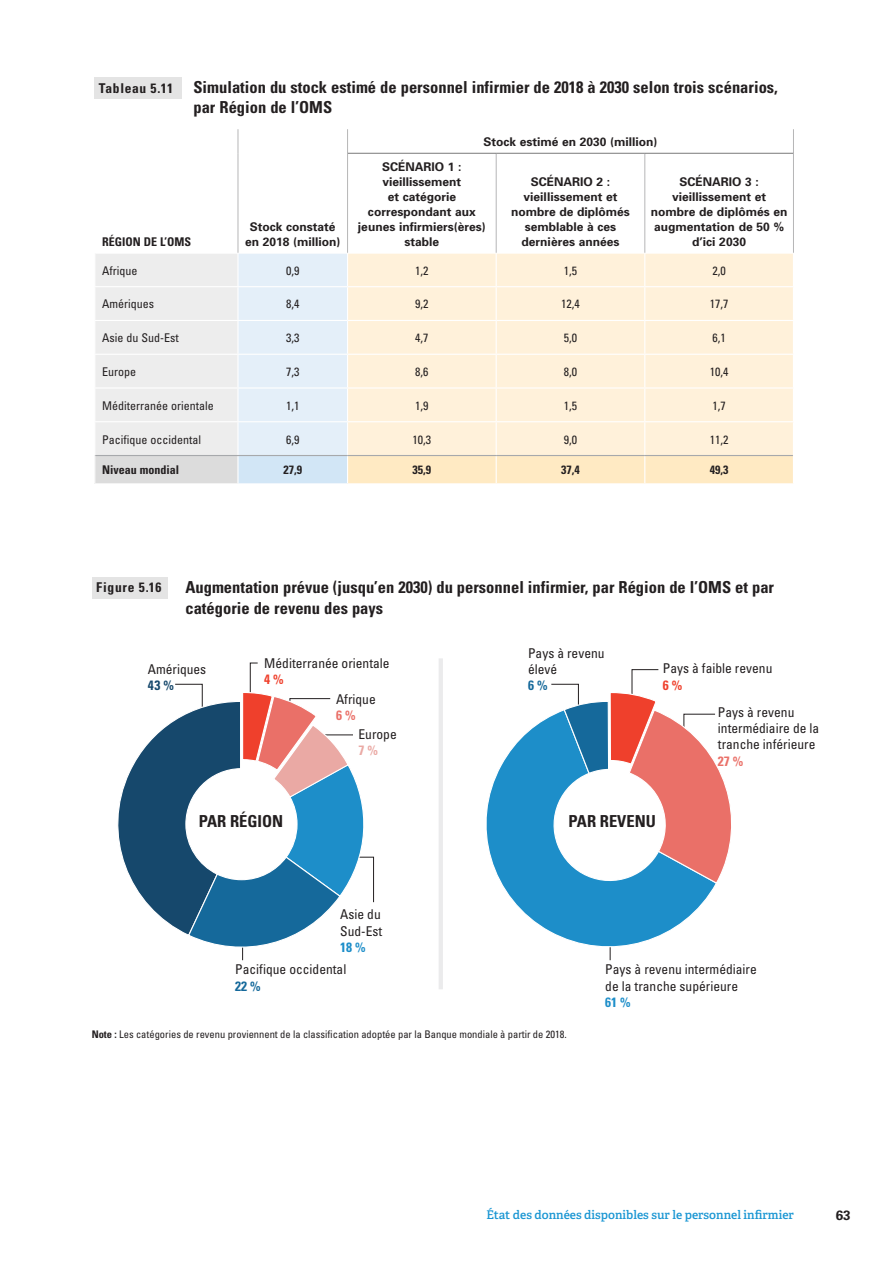
<style>
.page{position:relative;width:894px;height:1263px;background:#fff}
.page>*{position:absolute;margin:0;border:0;box-sizing:border-box;transform-origin:0 0}
.t1{font:700 condensed 16.5px/21.8px "Univers";color:#231f20}
.t2{font:condensed 13.5px/16.2px "Univers";color:#231f20}
.t3{font:700 condensed 13.5px "Univers";letter-spacing:.05em;color:#231f20}
.t4{font:700 condensed 13.5px "Univers";color:#1d8ec9}
.t5{font:700 condensed 13.5px "Univers";color:#ea7068}
.t6{font:700 condensed 13.5px "Univers";color:#15699b}
.t7{font:700 condensed 13.5px "Univers";color:#ef402c}
.t8{font:700 condensed 13.5px "Univers";color:#16486c}
.t9{font:700 condensed 13.5px "Univers";color:#eaa9a4}
.t10{font:700 13.5px "Univers";color:#231f20}
.t11{font:700 12px/15px "Univers";color:#231f20;text-align:center}
.t12{font:condensed 12px "Univers";color:#231f20}
.t13{font:12px "Adelle PE Sb";color:#1a96d3}
.t14{font:700 condensed 12px "Univers";color:#231f20}
.t15{font:condensed 10.5px "Univers";color:#231f20}
.s1{font-weight:700}
</style>
<div class="page">
<svg style="left:486px;top:717px;width:230px;height:244px"></svg>
<svg style="left:550px;top:669px;width:181px;height:215px"></svg>
<svg style="left:117px;top:662px;width:257px;height:298px"></svg>
<hr style="left:438px;top:658px;width:4px;height:331px;background:#ebebec">
<div style="left:92px;top:577px;width:75px;height:21px;background:#e4e4e4"></div>
<svg style="left:237px;top:129px;width:555px;height:124px"></svg>
<svg style="left:94px;top:254px;width:699px;height:230px;background:#f6eee1"></svg>
<hr style="left:238px;top:286px;width:109px;height:1px;background:#fff">
<hr style="left:347px;top:286px;width:149px;height:1px;background:#fff">
<hr style="left:238px;top:320px;width:109px;height:1px;background:#fff">
<hr style="left:347px;top:320px;width:149px;height:1px;background:#fff">
<hr style="left:238px;top:354px;width:109px;height:1px;background:#fff">
<hr style="left:347px;top:354px;width:149px;height:1px;background:#fff">
<hr style="left:496px;top:286px;width:148px;height:1px;background:#fff">
<hr style="left:644px;top:286px;width:149px;height:1px;background:#fff">
<hr style="left:496px;top:320px;width:148px;height:1px;background:#fff">
<hr style="left:644px;top:320px;width:149px;height:1px;background:#fff">
<hr style="left:496px;top:354px;width:148px;height:1px;background:#fff">
<hr style="left:644px;top:354px;width:149px;height:1px;background:#fff">
<hr style="left:238px;top:387px;width:109px;height:1px;background:#fff">
<hr style="left:347px;top:387px;width:149px;height:1px;background:#fff">
<hr style="left:496px;top:387px;width:148px;height:1px;background:#fff">
<hr style="left:644px;top:387px;width:149px;height:1px;background:#fff">
<hr style="left:238px;top:421px;width:109px;height:1px;background:#fff">
<hr style="left:347px;top:421px;width:149px;height:1px;background:#fff">
<hr style="left:496px;top:421px;width:148px;height:1px;background:#fff">
<hr style="left:644px;top:421px;width:149px;height:1px;background:#fff">
<hr style="left:238px;top:483px;width:109px;height:1px;background:#fff">
<hr style="left:347px;top:483px;width:149px;height:1px;background:#fff">
<hr style="left:496px;top:483px;width:148px;height:1px;background:#fff">
<hr style="left:644px;top:483px;width:149px;height:1px;background:#fff">
<hr style="left:94px;top:153px;width:144px;height:1px;background:#fff">
<hr style="left:94px;top:387px;width:144px;height:1px;background:#fff">
<hr style="left:95px;top:455px;width:143px;height:1px;background:#a7a9ac">
<hr style="left:238px;top:455px;width:109px;height:1px;background:#a7a9ac">
<hr style="left:347px;top:455px;width:149px;height:1px;background:#a7a9ac">
<hr style="left:496px;top:455px;width:148px;height:1px;background:#a7a9ac">
<hr style="left:644px;top:455px;width:148px;height:1px;background:#a7a9ac">
<hr style="left:495px;top:153px;width:1px;height:100px;background:#b6b6b7">
<hr style="left:644px;top:153px;width:1px;height:100px;background:#b6b6b7">
<svg style="left:238px;top:129px;width:1px;height:24px"></svg>
<svg style="left:347px;top:129px;width:1px;height:24px"></svg>
<hr style="left:238px;top:153px;width:1px;height:100px;background:#b6b6b7">
<hr style="left:347px;top:153px;width:1px;height:100px;background:#b6b6b7">
<hr style="left:792px;top:153px;width:1px;height:100px;background:#b6b6b7">
<hr style="left:347px;top:153px;width:149px;height:1px;background:#79797a">
<hr style="left:496px;top:153px;width:148px;height:1px;background:#79797a">
<hr style="left:644px;top:153px;width:149px;height:1px;background:#79797a">
<div style="left:94px;top:78px;width:88px;height:21px;background:#e4e4e4"></div>
<p class="t3" style="left:99px;top:79px;width:76px">Tableau 5.11</p>
<h1 class="t1" style="left:193px;top:77px;width:585px;line-height:19.8px">Simulation du stock estimé de personnel infirmier de 2018 à 2030 selon trois scénarios, par Région de l’OMS</h1>
<p class="t11" style="left:483px;top:134px;width:176px">Stock estimé en 2030 (million)</p>
<p class="t14" style="left:102px;top:234px;width:90px">RÉGION DE L’OMS</p>
<p class="t11" style="left:245px;top:218px;width:97px">Stock constaté en 2018 (million)</p>
<p class="t11" style="left:358px;top:158px;width:129px">SCÉNARIO 1 : vieillissement<br>et catégorie correspondant aux jeunes infirmiers(ères) stable</p>
<p class="t11" style="left:511px;top:173px;width:120px">SCÉNARIO 2 : vieillissement et nombre de diplômés semblable à ces dernières années</p>
<p class="t11" style="left:650px;top:173px;width:138px">SCÉNARIO 3 : vieillissement et nombre de diplômés en augmentation de 50 % d’ici 2030</p>
<p class="t12" style="left:102px;top:263px;width:37px">Afrique</p>
<p class="t12" style="left:286px;top:263px;width:15px">0,9</p>
<p class="t12" style="left:415px;top:263px;width:15px">1,2</p>
<p class="t12" style="left:563px;top:263px;width:15px">1,5</p>
<p class="t12" style="left:712px;top:263px;width:15px">2,0</p>
<p class="t12" style="left:102px;top:297px;width:53px">Amériques</p>
<p class="t12" style="left:286px;top:297px;width:15px">8,4</p>
<p class="t12" style="left:415px;top:297px;width:15px">9,2</p>
<p class="t12" style="left:561px;top:297px;width:20px">12,4</p>
<p class="t12" style="left:709px;top:297px;width:20px">17,7</p>
<p class="t12" style="left:102px;top:330px;width:78px">Asie du Sud-Est</p>
<p class="t12" style="left:286px;top:330px;width:15px">3,3</p>
<p class="t12" style="left:415px;top:330px;width:15px">4,7</p>
<p class="t12" style="left:563px;top:330px;width:15px">5,0</p>
<p class="t12" style="left:712px;top:330px;width:15px">6,1</p>
<p class="t12" style="left:102px;top:364px;width:35px">Europe</p>
<p class="t12" style="left:286px;top:364px;width:15px">7,3</p>
<p class="t12" style="left:415px;top:364px;width:15px">8,6</p>
<p class="t12" style="left:563px;top:364px;width:15px">8,0</p>
<p class="t12" style="left:709px;top:364px;width:20px">10,4</p>
<p class="t12" style="left:102px;top:398px;width:113px">Méditerranée orientale</p>
<p class="t12" style="left:286px;top:398px;width:15px">1,1</p>
<p class="t12" style="left:415px;top:398px;width:15px">1,9</p>
<p class="t12" style="left:563px;top:398px;width:15px">1,5</p>
<p class="t12" style="left:712px;top:398px;width:15px">1,7</p>
<p class="t12" style="left:102px;top:432px;width:100px">Pacifique occidental</p>
<p class="t12" style="left:286px;top:432px;width:15px">6,9</p>
<p class="t12" style="left:412px;top:432px;width:20px">10,3</p>
<p class="t12" style="left:563px;top:432px;width:15px">9,0</p>
<p class="t12" style="left:709px;top:432px;width:20px">11,2</p>
<p class="t14" style="left:102px;top:463px;width:78px">Niveau mondial</p>
<p class="t14" style="left:283px;top:463px;width:20px">27,9</p>
<p class="t14" style="left:412px;top:463px;width:20px">35,9</p>
<p class="t14" style="left:561px;top:463px;width:20px">37,4</p>
<p class="t14" style="left:709px;top:463px;width:20px">49,3</p>
<p class="t3" style="left:96px;top:578px;width:67px">Figure 5.16</p>
<h1 class="t1" style="left:185px;top:575px;width:590px">Augmentation prévue (jusqu’en 2030) du personnel infirmier, par Région de l’OMS et par catégorie de revenu des pays</h1>
<p class="t2" style="left:148px;top:660px;width:60px">Amériques</p>
<p class="t8" style="left:148px;top:677px;width:28px">43 %</p>
<p class="t2" style="left:264px;top:654px;width:127px">Méditerranée orientale</p>
<p class="t7" style="left:264px;top:671px;width:21px">4 %</p>
<p class="t2" style="left:336px;top:690px;width:41px">Afrique</p>
<p class="t5" style="left:336px;top:707px;width:21px">6 %</p>
<p class="t2" style="left:358px;top:726px;width:40px">Europe</p>
<p class="t9" style="left:358px;top:742px;width:21px">7 %</p>
<p class="t2" style="left:528px;top:644px;width:78px">Pays à revenu élevé</p>
<p class="t6" style="left:528px;top:677px;width:21px">6 %</p>
<p class="t2" style="left:662px;top:660px;width:111px">Pays à faible revenu</p>
<p class="t7" style="left:662px;top:676px;width:21px">6 %</p>
<p class="t2" style="left:717px;top:704px;width:103px">Pays à revenu intermédiaire de la tranche inférieure</p>
<p class="t5" style="left:717px;top:752px;width:27px">27 %</p>
<h1 class="t1" style="left:199px;top:810px;width:86px">PAR RÉGION</h1>
<h1 class="t1" style="left:568px;top:810px;width:89px">PAR REVENU</h1>
<p class="t2" style="left:340px;top:906px;width:43px">Asie du<br>Sud-Est</p>
<p class="t4" style="left:340px;top:938px;width:27px">18 %</p>
<p class="t2" style="left:235px;top:961px;width:112px">Pacifique occidental</p>
<p class="t6" style="left:235px;top:977px;width:27px">22 %</p>
<p class="t15" style="left:92px;top:1028px;width:476px"><span class="s1">Note :</span> Les catégories de revenu proviennent de la classification adoptée par la Banque mondiale à partir de 2018.</p>
<p class="t2" style="left:605px;top:961px;width:153px">Pays à revenu intermédiaire de la tranche supérieure</p>
<p class="t4" style="left:605px;top:993px;width:27px">61 %</p>
<p class="t13" style="left:486px;top:1206px;width:309px">État des données disponibles sur le personnel infirmier</p>
<p class="t10" style="left:835px;top:1206px;width:17px">63</p>
</div>
